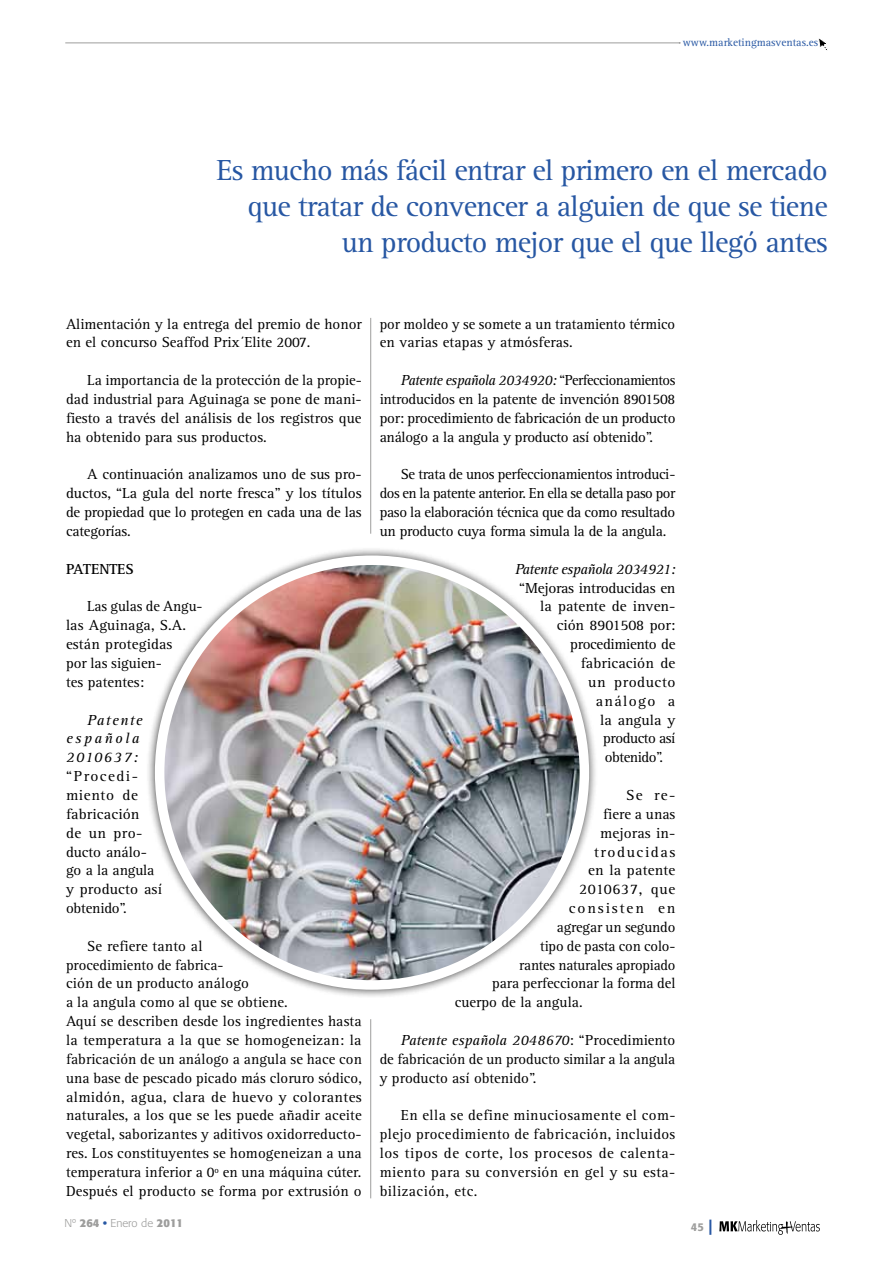
<style>
.page{position:relative;width:893px;height:1263px;background:#fff}
.page>*{position:absolute;margin:0;border:0;box-sizing:border-box;transform-origin:0 0}
.t1{font:30px/36px "Rotis Serif";letter-spacing:-.025em;color:#2757a3;text-align:right}
.t2{font:15px/18.9px "Rotis Serif";letter-spacing:.005em;color:#000;text-align:justify}
.t3{font:15px "Rotis Serif";letter-spacing:-.015em;color:#000}
.t4{font:italic 15px/18.9px "Rotis Serif";letter-spacing:.085em;color:#000}
.t5{font:italic 15px "Rotis Serif";letter-spacing:-.03em;color:#000}
.t6{font:15px "Rotis Serif";letter-spacing:-.02em;color:#000}
.t7{font:15px "Rotis Serif";letter-spacing:-.03em;color:#000}
.t8{font:15px "Rotis Serif";letter-spacing:-.025em;color:#000}
.t9{font:15px "Rotis Serif";letter-spacing:.045em;color:#000}
.t10{font:15px "Rotis Serif";letter-spacing:.12em;color:#000}
.t11{font:15px "Rotis Serif";letter-spacing:.035em;color:#000}
.t12{font:15px "Rotis Serif";letter-spacing:.1em;color:#000}
.t13{font:700 15px "Rotis Serif";color:#000}
.t14{font:15px "Rotis Serif";letter-spacing:.085em;color:#000}
.t15{font:11.25px "Rotis Serif";color:#2757a3}
.t16{font:300 11.25px "Formata";color:#9d9d9c}
.t17{font:500 11.25px "Formata";color:#9d9d9c}
.s1{font-weight:700}
.s2{font-weight:700;color:#2757a3}
.s3{font-style:italic}
.s4{font-weight:700;font-size:15.15px;color:#2757a3}
</style>
<div class="page">
<hr style="left:370px;top:1019px;width:1px;height:179px;background:#9d9d9c">
<hr style="left:370px;top:318px;width:1px;height:216px;background:#9d9d9c">
<div style="left:145px;top:546px;width:452px;height:452px;background:#000;opacity:.75"></div>
<img style="left:160px;top:560px;width:424px;height:425px;border-radius:212px">
<div style="left:155px;top:555px;width:434px;height:435px;border:10px solid #fff;border-radius:50%"></div>
<svg style="left:719px;top:1220px;width:101px;height:15px"></svg>
<svg style="left:818px;top:38px;width:9px;height:12px"></svg>
<hr style="left:65px;top:43px;width:615px;height:1px;background:#9d9d9c">
<p class="t15" style="left:683px;top:36px;width:137px">www.marketingmasventas.es</p>
<h1 class="t1" style="left:217px;top:153px;width:613px">Es mucho más fácil entrar el primero en el mercado que tratar de convencer a alguien de que se tiene un producto mejor que el que llegó antes</h1>
<p class="t2" style="left:66px;top:315px;width:297px">Alimentación y la entrega del premio de honor en el concurso Seaffod Prix´Elite 2007.</p>
<p class="t2" style="left:66px;top:371px;width:297px;text-indent:21px">La importancia de la protección de la propie&shy;dad industrial para Aguinaga se pone de mani&shy;fiesto a través del análisis de los registros que ha obtenido para sus productos.</p>
<p class="t2" style="left:66px;top:465px;width:297px;text-indent:21px">A continuación analizamos uno de sus pro&shy;ductos, “La gula del norte fresca” y los títulos de propiedad que lo protegen en cada una de las categorías.</p>
<p class="t13" style="left:66px;top:560px;width:69px">PATENTES</p>
<p class="t2" style="left:66px;top:597px;width:138px;text-align:left;text-indent:21px">Las gulas de Angu&shy;las Aguinaga, S.A. están protegidas<br>por las siguien-<br>tes patentes:</p>
<p class="t4" style="left:66px;top:711px;width:78px;text-indent:21px">Patente española<br>2010637:</p>
<p class="t2" style="left:66px;top:767px;width:98px;text-align:left">“Procedi&shy;miento de fabricación<br>de un pro&shy;ducto análo&shy;go a la angula y producto así obtenido”.</p>
<p class="t2" style="left:66px;top:937px;width:297px;text-align:left;text-indent:21px">Se refiere tanto al<br>procedimiento de fabrica-<br>ción de un producto análogo<br>a la angula como al que se obtiene.<br>Aquí se describen desde los ingredientes hasta la temperatura a la que se homogeneizan: la fabricación de un análogo a angula se hace con una base de pescado picado más cloruro sódico, almidón, agua, clara de huevo y colorantes naturales, a los que se les puede añadir aceite vegetal, saborizantes y aditivos oxidorreducto&shy;res. Los constituyentes se homogeneizan a una temperatura inferior a 0º en una máquina cúter.<br>Después el producto se forma por extrusión o</p>
<p class="t16" style="left:65px;top:1216px;width:120px">Nº <span class="s1">264</span> <span class="s2">•</span> Enero de <span class="s1">2011</span></p>
<p class="t2" style="left:380px;top:315px;width:297px">por moldeo y se somete a un tratamiento térmico en varias etapas y atmósferas.</p>
<p class="t2" style="left:380px;top:371px;width:297px;text-indent:21px"><span class="s3">Patente española 2034920:</span> “Perfeccionamientos introducidos en la patente de invención 8901508 por: procedimiento de fabricación de un producto análogo a la angula y producto así obtenido”.</p>
<p class="t2" style="left:380px;top:465px;width:297px;text-indent:21px">Se trata de unos perfeccionamientos introduci&shy;dos en la patente anterior. En ella se detalla paso por paso la elaboración técnica que da como resultado un producto cuya forma simula la de la angula.</p>
<p class="t5" style="left:515px;top:560px;width:162px">Patente española 2034921:</p>
<p class="t6" style="left:519px;top:579px;width:158px">“Mejoras introducidas en</p>
<p class="t2" style="left:540px;top:597px;width:137px">la patente de inven-</p>
<p class="t2" style="left:557px;top:616px;width:120px">ción 8901508 por:</p>
<p class="t8" style="left:570px;top:635px;width:107px">procedimiento de</p>
<p class="t2" style="left:581px;top:654px;width:96px">fabricación de</p>
<p class="t11" style="left:588px;top:673px;width:89px">un producto</p>
<p class="t14" style="left:596px;top:692px;width:81px">análogo a</p>
<p class="t2" style="left:600px;top:710px;width:77px">la angula y</p>
<p class="t7" style="left:603px;top:730px;width:74px">producto así</p>
<p class="t7" style="left:605px;top:749px;width:60px">obtenido”.</p>
<p class="t2" style="left:626px;top:786px;width:51px">Se re-</p>
<p class="t2" style="left:603px;top:805px;width:74px">fiere a unas</p>
<p class="t2" style="left:600px;top:824px;width:77px">mejoras in-</p>
<p class="t12" style="left:594px;top:843px;width:83px">troducidas</p>
<p class="t2" style="left:588px;top:861px;width:89px">en la patente</p>
<p class="t9" style="left:579px;top:881px;width:98px">2010637, que</p>
<p class="t10" style="left:569px;top:899px;width:108px">consisten en</p>
<p class="t2" style="left:557px;top:918px;width:120px">agregar un segundo</p>
<p class="t2" style="left:540px;top:937px;width:137px">tipo de pasta con colo-</p>
<p class="t3" style="left:519px;top:956px;width:158px">rantes naturales apropiado</p>
<p class="t2" style="left:492px;top:974px;width:185px">para perfeccionar la forma del</p>
<p class="t2" style="left:455px;top:993px;width:129px">cuerpo de la angula.</p>
<p class="t2" style="left:380px;top:1031px;width:297px;text-indent:21px"><span class="s3">Patente española 2048670</span>: “Procedimiento de fabricación de un producto similar a la angula y producto así obtenido”.</p>
<p class="t2" style="left:380px;top:1106px;width:297px;text-indent:21px">En ella se define minuciosamente el com&shy;plejo procedimiento de fabricación, incluidos los tipos de corte, los procesos de calenta&shy;miento para su conversión en gel y su esta&shy;bilización, etc.</p>
<p class="t17" style="left:691px;top:1220px;width:23px">45 <span class="s4">|</span></p>
</div>
